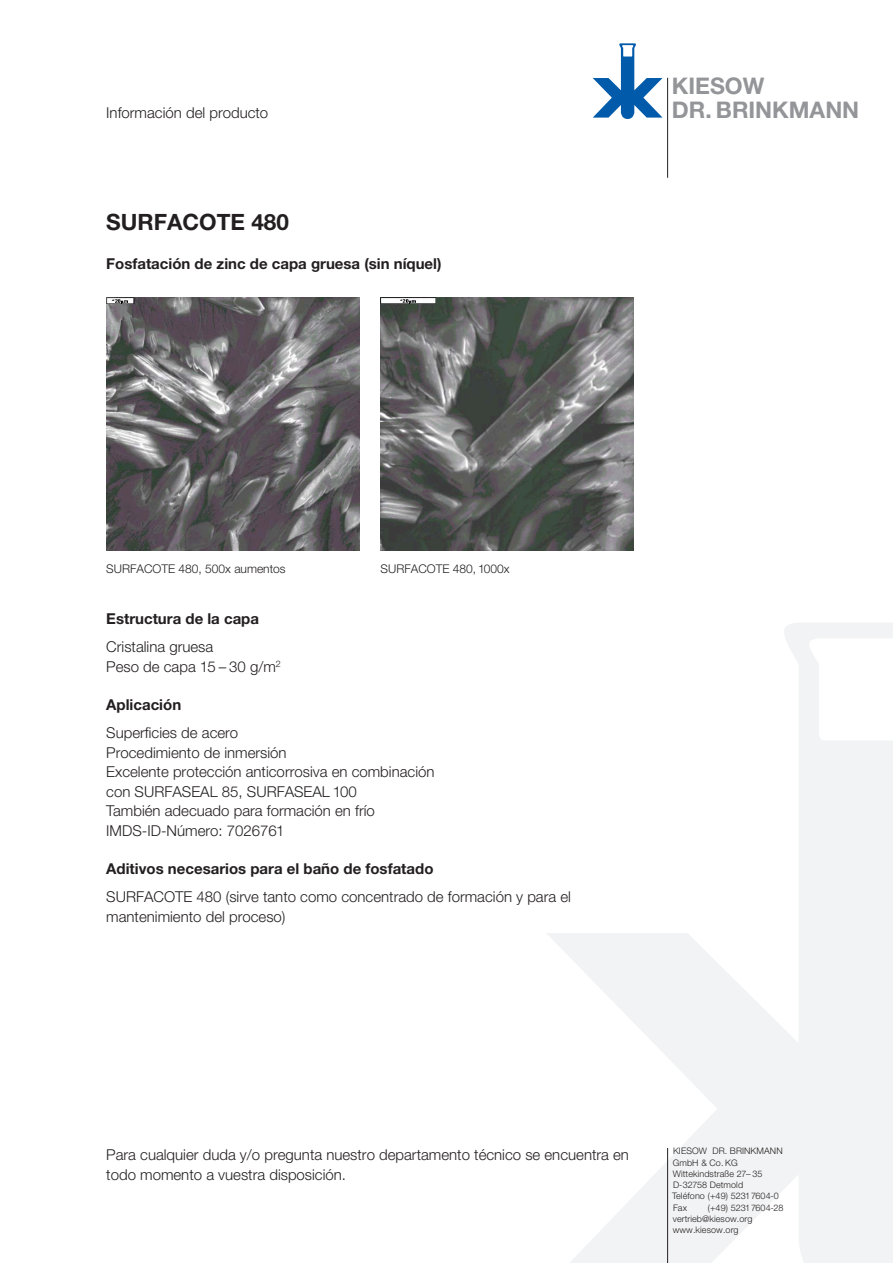
<style>
.page{position:relative;width:893px;height:1263px;background:#fff}
.page>*{position:absolute;margin:0;border:0;box-sizing:border-box;transform-origin:0 0}
.t1{font:700 22.95px "Helvetica Neue";color:#939598}
.Headline{font:700 22.5px "Helvetica Neue";color:#231f20}
.Bodytext{font:300 15px/19.5px "Helvetica Neue";color:#231f20}
.Subhead{font:700 15px "Helvetica Neue";color:#231f20}
.Bildunterschriften{font:300 12px "Helvetica Neue";color:#231f20}
.t2{font:300 9px/11.2px "Helvetica Neue";letter-spacing:.01em;color:#231f20}
</style>
<div class="page">
<svg style="left:547px;top:623px;width:346px;height:640px"></svg>
<hr style="left:667px;top:78px;width:1px;height:100px;background:#231f20">
<svg style="left:593px;top:43px;width:69px;height:76px"></svg>
<hr style="left:667px;top:1148px;width:1px;height:115px;background:#231f20">
<img style="left:106px;top:298px;width:253px;height:253px">
<img style="left:381px;top:298px;width:253px;height:253px">
<p class="Bodytext" style="left:106px;top:102px;width:163px">Información del producto</p>
<p class="Headline" style="left:106px;top:208px;width:184px">SURFACOTE 480</p>
<p class="Subhead" style="left:106px;top:254px;width:337px">Fosfatación de zinc de capa gruesa (sin níquel)</p>
<p class="t1" style="left:672px;top:72px;width:94px">KIESOW</p>
<p class="t1" style="left:672px;top:95px;width:189px">DR. BRINKMANN</p>
<p class="Bildunterschriften" style="left:106px;top:561px;width:181px">SURFACOTE 480, 500x aumentos</p>
<p class="Bildunterschriften" style="left:381px;top:561px;width:130px">SURFACOTE 480, 1000x</p>
<p class="Subhead" style="left:106px;top:609px;width:154px">Estructura de la capa</p>
<p class="Bodytext" style="left:106px;top:637px;width:176px">Cristalina gruesa<br>Peso de capa 15 – 30 g/m<sup>2</sup></p>
<p class="Subhead" style="left:106px;top:696px;width:76px">Aplicación</p>
<p class="Bodytext" style="left:106px;top:723px;width:330px">Superficies de acero<br>Procedimiento de inmersión<br>Excelente protección anticorrosiva en combinación con SURFASEAL 85, SURFASEAL 100<br>También adecuado para formación en frío IMDS-ID-Número: 7026761</p>
<p class="Subhead" style="left:106px;top:860px;width:329px">Aditivos necesarios para el baño de fosfatado</p>
<p class="Bodytext" style="left:106px;top:887px;width:466px">SURFACOTE 480 (sirve tanto como concentrado de formación y para el mantenimiento del proceso)</p>
<p class="Bodytext" style="left:106px;top:1144px;width:524px">Para cualquier duda y/o pregunta nuestro departamento técnico se encuentra en todo momento a vuestra disposición.</p>
<p class="t2" style="left:672px;top:1145px;width:112px">KIESOW DR. BRINKMANN<br>GmbH &amp; Co. KG<br>Wittekindstraße 27– 35<br>D-32758 Detmold<br>Teléfono (+49) 52317604-0<br>Fax</p>
<p class="t2" style="left:673px;top:1202px;width:112px;text-indent:35px">(+49) 52317604-28 vertrieb@kiesow.org www.kiesow.org</p>
</div>
